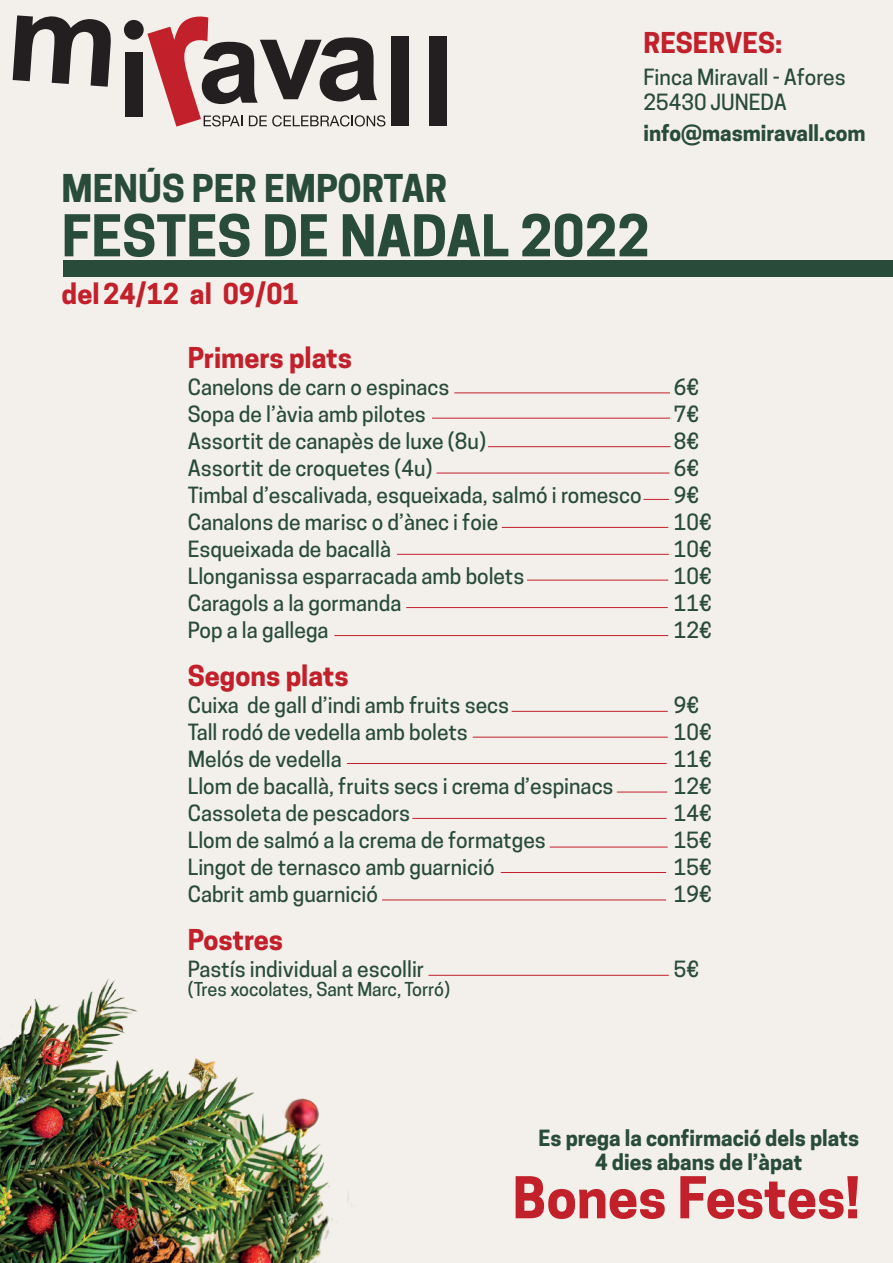
<style>
.page{position:relative;width:893px;height:1263px;background:#f3f0eb}
.page>*{position:absolute;margin:0;border:0;box-sizing:border-box;transform-origin:0 0}
.t1{font:700 54px "Cooper Hewitt";color:#294b3a}
.t2{font:700 54px "Cooper Hewitt";color:#c2202a}
.t3{font:700 36px "Cooper Hewitt";color:#294b3a}
.t4{font:700 27px "Cooper Hewitt";color:#c2202a}
.t5{font:500 21px/25.2px "Cooper Hewitt";color:#294b3a}
.t6{font:700 21px/24px "Cooper Hewitt";color:#294b3a;text-align:center}
.t7{font:500 18px "Cooper Hewitt";color:#294b3a}
</style>
<div class="page">
<div style="left:63px;top:260px;width:830px;height:17px;background:#294b3a"></div>
<img style="left:0;top:978px;width:356px;height:285px">
<svg style="left:13px;top:15px;width:98px;height:72px"></svg>
<div style="left:125px;top:52px;width:18px;height:65px;background:#231f20"></div>
<div style="left:392px;top:36px;width:17px;height:90px;background:#231f20"></div>
<div style="left:429px;top:36px;width:17px;height:90px;background:#231f20"></div>
<div style="left:124px;top:20px;width:20px;height:20px;background:#231f20;border-radius:50%"></div>
<svg style="left:147px;top:16px;width:238px;height:111px"></svg>
<hr style="left:454px;top:392px;width:216px;height:1px;background:#c2202a">
<hr style="left:432px;top:418px;width:238px;height:1px;background:#c2202a">
<hr style="left:488px;top:446px;width:182px;height:1px;background:#c2202a">
<hr style="left:436px;top:473px;width:233px;height:1px;background:#c2202a">
<hr style="left:502px;top:527px;width:166px;height:1px;background:#c2202a">
<hr style="left:397px;top:554px;width:272px;height:1px;background:#c2202a">
<hr style="left:527px;top:580px;width:141px;height:1px;background:#c2202a">
<hr style="left:406px;top:607px;width:262px;height:1px;background:#c2202a">
<hr style="left:334px;top:635px;width:334px;height:1px;background:#c2202a">
<hr style="left:512px;top:711px;width:156px;height:1px;background:#c2202a">
<hr style="left:473px;top:737px;width:195px;height:1px;background:#c2202a">
<hr style="left:347px;top:763px;width:320px;height:1px;background:#c2202a">
<hr style="left:617px;top:792px;width:50px;height:1px;background:#c2202a">
<hr style="left:412px;top:818px;width:255px;height:1px;background:#c2202a">
<hr style="left:501px;top:872px;width:165px;height:1px;background:#c2202a">
<hr style="left:550px;top:847px;width:118px;height:1px;background:#c2202a">
<hr style="left:382px;top:899px;width:284px;height:1px;background:#c2202a">
<hr style="left:428px;top:975px;width:241px;height:1px;background:#c2202a">
<svg style="left:643px;top:499px;width:26px;height:1px"></svg>
<p class="t4" style="left:644px;top:27px;width:140px">RESERVES:</p>
<p class="t5" style="left:644px;top:64px;width:204px">Finca Miravall - Afores<br>25430 JUNEDA</p>
<p class="t6" style="left:644px;top:121px;width:224px">info@masmiravall.com</p>
<h2 class="t3" style="left:62px;top:167px;width:387px">MENÚS PER EMPORTAR</h2>
<h1 class="t1" style="left:62px;top:204px;width:589px">FESTES DE NADAL 2022</h1>
<p class="t4" style="left:62px;top:278px;width:239px">del24/12 al 09/01</p>
<p class="t4" style="left:188px;top:341px;width:166px">Primers plats</p>
<p class="t5" style="left:188px;top:374px;width:263px">Canelons de carn o espinacs</p>
<p class="t5" style="left:674px;top:374px;width:27px">6€</p>
<p class="t5" style="left:188px;top:401px;width:240px">Sopa de l’àvia amb pilotes</p>
<p class="t5" style="left:674px;top:401px;width:27px">7€</p>
<p class="t5" style="left:188px;top:428px;width:300px">Assortit de canapès de luxe (8u)</p>
<p class="t5" style="left:674px;top:428px;width:27px">8€</p>
<p class="t5" style="left:188px;top:455px;width:246px">Assortit de croquetes (4u)</p>
<p class="t5" style="left:674px;top:455px;width:27px">6€</p>
<p class="t5" style="left:188px;top:482px;width:455px">Timbal d’escalivada, esqueixada, salmó i romesco</p>
<p class="t5" style="left:674px;top:482px;width:27px">9€</p>
<p class="t5" style="left:188px;top:509px;width:312px">Canalons de marisc o d’ànec i foie</p>
<p class="t5" style="left:674px;top:509px;width:39px">10€</p>
<p class="t5" style="left:188px;top:536px;width:205px">Esqueixada de bacallà</p>
<p class="t5" style="left:674px;top:536px;width:39px">10€</p>
<p class="t5" style="left:188px;top:563px;width:338px">Llonganissa esparracada amb bolets</p>
<p class="t5" style="left:674px;top:563px;width:39px">10€</p>
<p class="t5" style="left:188px;top:590px;width:215px">Caragols a la gormanda</p>
<p class="t5" style="left:674px;top:590px;width:39px">11€</p>
<p class="t5" style="left:188px;top:617px;width:142px">Pop a la gallega</p>
<p class="t5" style="left:674px;top:617px;width:39px">12€</p>
<p class="t4" style="left:188px;top:659px;width:162px">Segons plats</p>
<p class="t5" style="left:188px;top:692px;width:323px">Cuixa de gall d’indi amb fruits secs</p>
<p class="t5" style="left:674px;top:692px;width:27px">9€</p>
<p class="t5" style="left:188px;top:719px;width:282px">Tall rodó de vedella amb bolets</p>
<p class="t5" style="left:674px;top:719px;width:39px">10€</p>
<p class="t5" style="left:188px;top:746px;width:155px">Melós de vedella</p>
<p class="t5" style="left:674px;top:746px;width:39px">11€</p>
<p class="t5" style="left:188px;top:773px;width:427px">Llom de bacallà, fruits secs i crema d’espinacs</p>
<p class="t5" style="left:674px;top:773px;width:39px">12€</p>
<p class="t5" style="left:188px;top:800px;width:224px">Cassoleta de pescadors</p>
<p class="t5" style="left:674px;top:800px;width:39px">14€</p>
<p class="t5" style="left:188px;top:827px;width:360px">Llom de salmó a la crema de formatges</p>
<p class="t5" style="left:674px;top:827px;width:39px">15€</p>
<p class="t5" style="left:188px;top:854px;width:308px">Lingot de ternasco amb guarnició</p>
<p class="t5" style="left:674px;top:854px;width:39px">15€</p>
<p class="t5" style="left:188px;top:881px;width:192px">Cabrit amb guarnició</p>
<p class="t5" style="left:674px;top:881px;width:39px">19€</p>
<p class="t4" style="left:188px;top:923px;width:97px">Postres</p>
<p class="t5" style="left:188px;top:956px;width:238px">Pastís individual a escollir</p>
<p class="t5" style="left:674px;top:956px;width:27px">5€</p>
<p class="t7" style="left:188px;top:979px;width:264px">(Tres xocolates, Sant Marc, Torró)</p>
<p class="t6" style="left:538px;top:1126px;width:322px">Es prega la confirmació dels plats<br>4 dies abans de l’àpat</p>
<h1 class="t2" style="left:513px;top:1166px;width:349px">Bones Festes!</h1>
</div>
